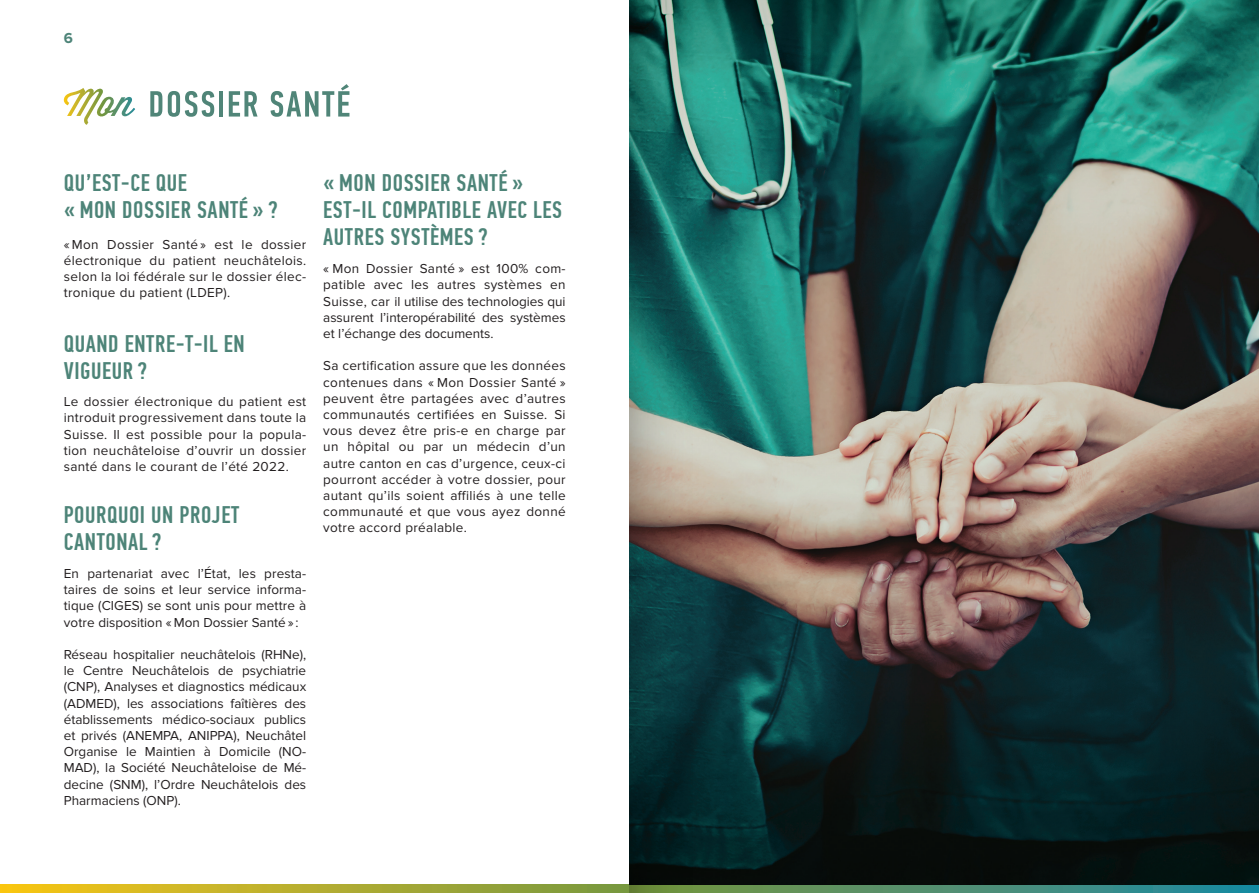
<style>
.page{position:relative;width:1259px;height:893px;background:#fff}
.page>*{position:absolute;margin:0;border:0;box-sizing:border-box;transform-origin:0 0}
.t1{font:500 24px/27px "PF Din Text Comp Pro";letter-spacing:.025em;color:#4d8478}
.t2{font:700 15px "Proxima Nova";color:#4d8478}
.t3{font:13.5px/16.2px "Proxima Nova";letter-spacing:.015em;color:#231f20;text-align:justify}
</style>
<div class="page">
<svg style="left:0;top:884px;width:1259px;height:9px"></svg>
<svg style="left:150px;top:91px;width:12px;height:26px"></svg>
<svg style="left:168px;top:91px;width:46px;height:26px"></svg>
<hr style="left:219px;top:91px;width:4px;height:26px;background:#508578">
<svg style="left:229px;top:91px;width:28px;height:26px"></svg>
<svg style="left:271px;top:84px;width:78px;height:33px"></svg>
<svg style="left:63px;top:88px;width:72px;height:37px"></svg>
<img style="left:693px;top:0;width:566px;height:884px">
<svg style="left:629px;top:0;width:64px;height:893px"></svg>
<p class="t2" style="left:64px;top:29px;width:11px">6</p>
<h1 class="t1" style="left:64px;top:170px;width:215px">QU’EST-CE QUE<br>« MON DOSSIER SANTÉ»?</h1>
<p class="t3" style="left:64px;top:236px;width:244px">« Mon Dossier Santé » est le dossier électronique du patient neuchâtelois. selon la loi fédérale sur le dossier élec&shy;tronique du patient (LDEP).</p>
<h1 class="t1" style="left:64px;top:330px;width:182px">QUAND ENTRE-T-IL EN<br>VIGUEUR?</h1>
<p class="t3" style="left:64px;top:394px;width:244px">Le dossier électronique du patient est introduit progressivement dans toute la Suisse. Il est possible pour la popula&shy;tion neuchâteloise d’ouvrir un dossier santé dans le courant de l’été 2022.</p>
<h1 class="t1" style="left:64px;top:502px;width:177px">POURQUOI UN PROJET<br>CANTONAL?</h1>
<p class="t3" style="left:64px;top:566px;width:244px">En partenariat avec l’État, les presta&shy;taires de soins et leur service informa&shy;tique (CIGES) se sont unis pour mettre à votre disposition « Mon Dossier Santé » :</p>
<p class="t3" style="left:64px;top:647px;width:244px">Réseau hospitalier neuchâtelois (RHNe), le Centre Neuchâtelois de psychiatrie (CNP), Analyses et diagnostics médicaux (ADMED), les associations faîtières des établissements médico-sociaux publics et privés (ANEMPA, ANIPPA), Neuchâtel Organise le Maintien à Domicile (NO-MAD), la Société Neuchâteloise de Mé&shy;decine (SNM), l’Ordre Neuchâtelois des Pharmaciens (ONP).</p>
<h1 class="t1" style="left:323px;top:170px;width:240px">« MON DOSSIER SANTÉ »<br>EST-IL COMPATIBLE AVEC LES<br>AUTRES SYSTÈMES?</h1>
<p class="t3" style="left:323px;top:261px;width:244px">« Mon Dossier Santé » est 100% com&shy;patible avec les autres systèmes en Suisse, car il utilise des technologies qui assurent l’interopérabilité des systèmes et l’échange des documents.</p>
<p class="t3" style="left:323px;top:358px;width:244px">Sa certification assure que les données contenues dans « Mon Dossier Santé » peuvent être partagées avec d’autres communautés certifiées en Suisse. Si vous devez être pris-e en charge par un hôpital ou par un médecin d’un autre canton en cas d’urgence, ceux-ci pourront accéder à votre dossier, pour autant qu’ils soient affiliés à une telle communauté et que vous ayez donné votre accord préalable.</p>
</div>
